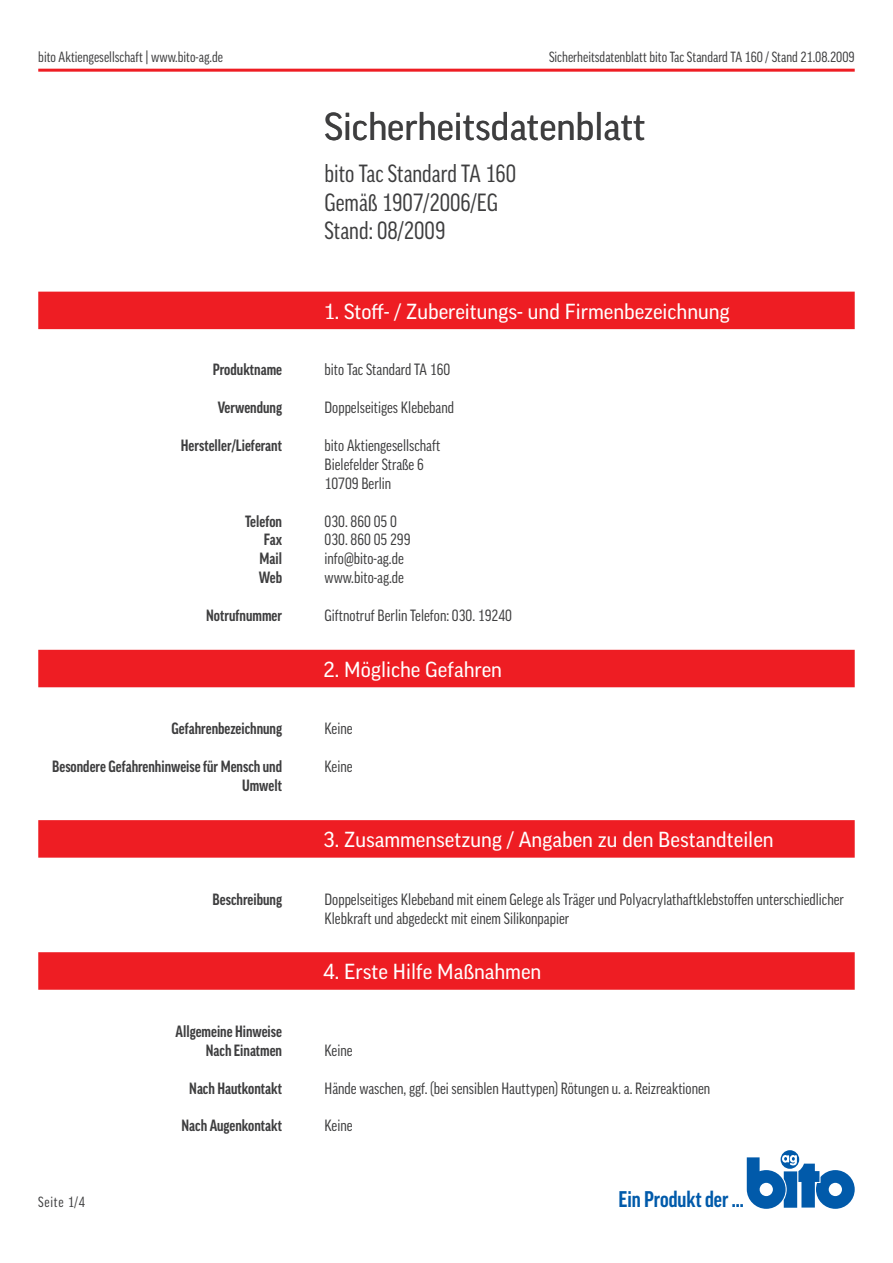
<style>
.page{position:relative;width:893px;height:1263px;background:#fff}
.page>*{position:absolute;margin:0;border:0;box-sizing:border-box;transform-origin:0 0}
.Headline{font:37.5px "Good Pro";color:#3e3e3f}
.Subline{font:condensed 24px "Good Pro";color:#3e3e3f}
.t1{font:700 condensed 21.9px "Good Pro";color:#015aaa}
.roter_Balken{font:21px "Good Pro";color:#fff}
.Inhalt{font:condensed 15.75px/18.9px "Good Pro";color:#3e3e3f}
.Auflistung{font:700 condensed 15.75px/18.9px "Good Pro";color:#3e3e3f;text-align:right}
.Produkt{font:condensed 14.25px "Good Pro";color:#3e3e3f}
.Adresse{font:condensed 14.25px "Good Pro";letter-spacing:.05em;color:#3e3e3f}
</style>
<div class="page">
<hr style="left:38px;top:69px;width:817px;height:3px;background:#ee1d23">
<svg style="left:781px;top:1150px;width:18px;height:19px"></svg>
<svg style="left:747px;top:1155px;width:108px;height:54px"></svg>
<div style="left:38px;top:292px;width:817px;height:37px;background:#ee1d23"></div>
<div style="left:38px;top:650px;width:817px;height:37px;background:#ee1d23"></div>
<div style="left:38px;top:820px;width:817px;height:38px;background:#ee1d23"></div>
<div style="left:38px;top:952px;width:817px;height:38px;background:#ee1d23"></div>
<p class="Produkt" style="left:38px;top:49px;width:186px">bito Aktiengesellschaft | www.bito-ag.de</p>
<p class="Produkt" style="left:549px;top:49px;width:307px">Sicherheitsdatenblatt bito Tac Standard TA 160 / Stand 21.08.2009</p>
<p class="Headline" style="left:325px;top:105px;width:322px">Sicherheitsdatenblatt</p>
<p class="Subline" style="left:325px;top:160px;width:193px">bito Tac Standard TA 160</p>
<p class="Subline" style="left:325px;top:188px;width:175px">Gemäß 1907/2006/EG</p>
<p class="Subline" style="left:325px;top:217px;width:122px">Stand: 08/2009</p>
<h3 class="roter_Balken" style="left:323px;top:299px;width:408px">1. Stoff- / Zubereitungs- und Firmenbezeichnung</h3>
<p class="Auflistung" style="left:213px;top:360px;width:71px">Produktname</p>
<p class="Auflistung" style="left:218px;top:398px;width:66px">Verwendung</p>
<p class="Inhalt" style="left:325px;top:360px;width:127px">bito Tac Standard TA 160</p>
<p class="Inhalt" style="left:325px;top:398px;width:131px">Doppelseitiges Klebeband</p>
<p class="Auflistung" style="left:181px;top:436px;width:103px">Hersteller/Lieferant</p>
<p class="Auflistung" style="left:245px;top:511px;width:39px">Telefon<br>Fax<br>Mail<br>Web</p>
<p class="Inhalt" style="left:325px;top:436px;width:117px">bito Aktiengesellschaft<br>Bielefelder Straße 6<br>10709 Berlin</p>
<p class="Inhalt" style="left:325px;top:511px;width:87px">030. 860 05 0<br>030. 860 05 299 info@bito-ag.de www.bito-ag.de</p>
<p class="Auflistung" style="left:206px;top:606px;width:77px">Notrufnummer</p>
<p class="Inhalt" style="left:325px;top:606px;width:189px">Giftnotruf Berlin Telefon: 030. 19240</p>
<p class="roter_Balken" style="left:323px;top:657px;width:180px">2. Mögliche Gefahren</p>
<p class="Auflistung" style="left:172px;top:719px;width:112px">Gefahrenbezeichnung</p>
<p class="Auflistung" style="left:52px;top:757px;width:231px">Besondere Gefahrenhinweise für Mensch und<br>Umwelt</p>
<p class="Inhalt" style="left:325px;top:719px;width:29px">Keine</p>
<p class="Inhalt" style="left:325px;top:757px;width:29px">Keine</p>
<p class="roter_Balken" style="left:323px;top:827px;width:452px">3. Zusammensetzung / Angaben zu den Bestandteilen</p>
<p class="Auflistung" style="left:213px;top:889px;width:71px">Beschreibung</p>
<p class="Inhalt" style="left:325px;top:889px;width:521px">Doppelseitiges Klebeband mit einem Gelege als Träger und Polyacrylathaftklebstoffen unterschiedlicher<br>Klebkraft und abgedeckt mit einem Silikonpapier</p>
<p class="roter_Balken" style="left:323px;top:959px;width:220px">4. Erste Hilfe Maßnahmen</p>
<p class="Auflistung" style="left:176px;top:1022px;width:108px">Allgemeine Hinweise</p>
<p class="Auflistung" style="left:206px;top:1041px;width:78px">Nach Einatmen</p>
<p class="Auflistung" style="left:189px;top:1078px;width:94px">Nach Hautkontakt</p>
<p class="Auflistung" style="left:182px;top:1116px;width:102px">Nach Augenkontakt</p>
<p class="Inhalt" style="left:325px;top:1041px;width:29px">Keine</p>
<p class="Inhalt" style="left:325px;top:1078px;width:387px">Hände waschen, ggf. (bei sensiblen Hauttypen) Rötungen u. a. Reizreaktionen</p>
<p class="Inhalt" style="left:325px;top:1116px;width:29px">Keine</p>
<p class="Adresse" style="left:38px;top:1194px;width:48px">Seite 1/4</p>
<h3 class="t1" style="left:618px;top:1187px;width:127px">Ein Produkt der ...</h3>
</div>
